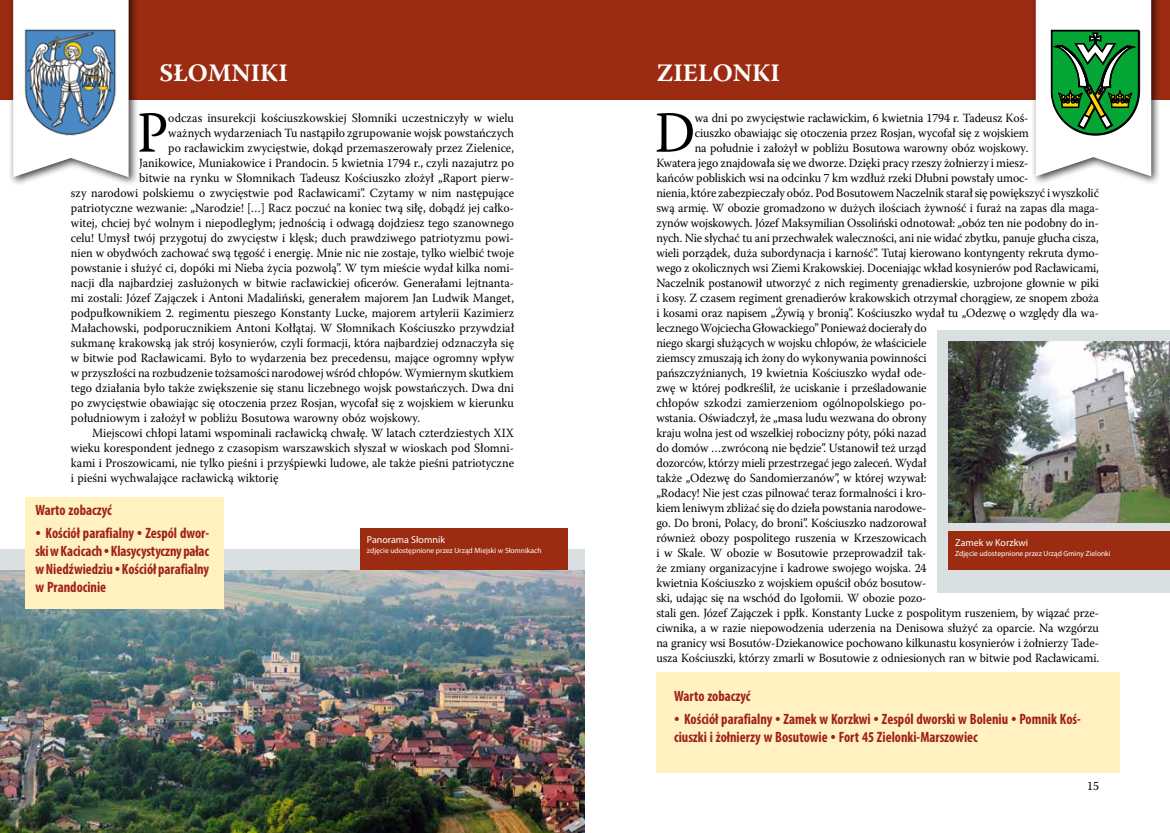
<style>
.page{position:relative;width:1170px;height:833px;background:#fff}
.page>*{position:absolute;margin:0;border:0;box-sizing:border-box;transform-origin:0 0}
.t1{font:58px "Warnock Pro";color:#000;scale:.95 1}
.t2{font:700 25px "Warnock Pro";color:#fff}
.t3{font:700 condensed 15px/18px "Myriad Pro";color:#9f2016;text-align:justify;scale:.95 1}
.t4{font:12.5px "Warnock Pro";letter-spacing:-.005em;color:#000;scale:.95 1}
.t5{font:10px "Myriad Pro";color:#fff}
.t6{font:7.5px "Myriad Pro";color:#fff}
.s1{font-family:"Adobe Garamond Pro";font-weight:400;font-stretch:normal}
</style>
<div class="page">
<div style="left:0;top:0;width:1169px;height:100px;background:#9b2c11"></div>
<div style="left:8px;top:0;width:131px;height:187px;background:#000;opacity:.75"></div>
<svg style="left:13px;top:0;width:116px;height:177px"></svg>
<div style="left:1030px;top:0;width:131px;height:186px;background:#000;opacity:.75"></div>
<img style="left:20px;top:26px;width:100px;height:110px">
<svg style="left:1035px;top:0;width:116px;height:176px"></svg>
<div style="left:0;top:549px;width:585px;height:284px;background:#dadfe2"></div>
<img style="left:0;top:570px;width:585px;height:263px">
<div style="left:360px;top:528px;width:207px;height:42px;background:#9b2c11"></div>
<div style="left:25px;top:496px;width:198px;height:112px;background:#fff1c0"></div>
<div style="left:937px;top:330px;width:232px;height:262px;background:#dadfe2"></div>
<img style="left:948px;top:342px;width:221px;height:180px">
<div style="left:947px;top:531px;width:222px;height:39px;background:#9b2c11"></div>
<div style="left:656px;top:672px;width:464px;height:100px;background:#fff1c0"></div>
<h2 class="t2" style="left:159px;top:58px;width:130px">SŁOMNIKI</h2>
<h2 class="t2" style="left:656px;top:58px;width:125px">ZIELONKI</h2>
<h1 class="t1" style="left:137px;top:98px;width:34px">P</h1>
<p class="t4" style="left:168px;top:110px;width:365px">odczas insurekcji kościuszkowskiej Słomniki uczestniczyły w wielu</p>
<h1 class="t1" style="left:654px;top:98px;width:44px">D</h1>
<p class="t4" style="left:694px;top:110px;width:353px">wa dni po zwycięstwie racławickim, 6 kwietnia 1794 r. Tadeusz Koś-</p>
<p class="t4" style="left:168px;top:125px;width:365px">ważnych wydarzeniach Tu nastąpiło zgrupowanie wojsk powstańczych</p>
<p class="t4" style="left:168px;top:140px;width:365px">po racławickim zwycięstwie, dokąd przemaszerowały przez Zielenice,</p>
<p class="t4" style="left:139px;top:155px;width:396px">Janikowice, Muniakowice i Prandocin. 5 kwietnia 1794 r., czyli nazajutrz po</p>
<p class="t4" style="left:139px;top:170px;width:396px">bitwie na rynku w Słomnikach Tadeusz Kościuszko złożył „Raport pierw-</p>
<p class="t4" style="left:71px;top:185px;width:468px">szy narodowi polskiemu o zwycięstwie pod Racławicami”. Czytamy w nim następujące</p>
<p class="t4" style="left:71px;top:200px;width:468px">patriotyczne wezwanie: „Narodzie! […] Racz poczuć na koniec twą siłę, dobądź jej całko-</p>
<p class="t4" style="left:71px;top:215px;width:468px">witej, chciej być wolnym i niepodległym; jednością i odwagą dojdziesz tego szanownego</p>
<p class="t4" style="left:71px;top:230px;width:468px">celu! Umysł twój przygotuj do zwycięstw i klęsk; duch prawdziwego patriotyzmu powi-</p>
<p class="t4" style="left:71px;top:245px;width:468px">nien w obydwóch zachować swą tęgość i energię. Mnie nic nie zostaje, tylko wielbić twoje</p>
<p class="t4" style="left:71px;top:260px;width:468px">powstanie i służyć ci, dopóki mi Nieba życia pozwolą”. W tym mieście wydał kilka nomi-</p>
<p class="t4" style="left:71px;top:275px;width:468px">nacji dla najbardziej zasłużonych w bitwie racławickiej oficerów. Generałami lejtnanta-</p>
<p class="t4" style="left:71px;top:290px;width:468px">mi zostali: Józef Zajączek i Antoni Madaliński, generałem majorem Jan Ludwik Manget,</p>
<p class="t4" style="left:71px;top:305px;width:468px">podpułkownikiem 2. regimentu pieszego Konstanty Lucke, majorem artylerii Kazimierz</p>
<p class="t4" style="left:71px;top:320px;width:468px">Małachowski, podporucznikiem Antoni Kołłątaj. W Słomnikach Kościuszko przywdział</p>
<p class="t4" style="left:71px;top:335px;width:468px">sukmanę krakowską jak strój kosynierów, czyli formacji, która najbardziej odznaczyła się</p>
<p class="t4" style="left:71px;top:350px;width:468px">w bitwie pod Racławicami. Było to wydarzenia bez precedensu, mające ogromny wpływ</p>
<p class="t4" style="left:71px;top:365px;width:468px">w przyszłości na rozbudzenie tożsamości narodowej wśród chłopów. Wymiernym skutkiem</p>
<p class="t4" style="left:71px;top:380px;width:468px">tego działania było także zwiększenie się stanu liczebnego wojsk powstańczych. Dwa dni</p>
<p class="t4" style="left:71px;top:395px;width:468px">po zwycięstwie obawiając się otoczenia przez Rosjan, wycofał się z wojskiem w kierunku</p>
<p class="t4" style="left:71px;top:410px;width:369px">południowym i założył w pobliżu Bosutowa warowny obóz wojskowy.</p>
<p class="t4" style="left:92px;top:425px;width:445px">Miejscowi chłopi latami wspominali racławicką chwałę. W latach czterdziestych XIX</p>
<p class="t4" style="left:71px;top:440px;width:468px">wieku korespondent jednego z czasopism warszawskich słyszał w wioskach pod Słomni-</p>
<p class="t4" style="left:71px;top:455px;width:468px">kami i Proszowicami, nie tylko pieśni i przyśpiewki ludowe, ale także pieśni patriotyczne</p>
<p class="t4" style="left:71px;top:470px;width:220px">i pieśni wychwalające racławicką wiktorię</p>
<p class="t4" style="left:694px;top:125px;width:353px">ciuszko obawiając się otoczenia przez Rosjan, wycofał się z wojskiem</p>
<p class="t4" style="left:694px;top:140px;width:353px">na południe i założył w pobliżu Bosutowa warowny obóz wojskowy.</p>
<p class="t4" style="left:656px;top:155px;width:393px">Kwatera jego znajdowała się we dworze. Dzięki pracy rzeszy żołnierzy i miesz-</p>
<p class="t4" style="left:656px;top:170px;width:393px">kańców pobliskich wsi na odcinku 7 km wzdłuż rzeki Dłubni powstały umoc-</p>
<p class="t4" style="left:656px;top:185px;width:467px">nienia, które zabezpieczały obóz. Pod Bosutowem Naczelnik starał się powiększyć i wyszkolić</p>
<p class="t4" style="left:656px;top:200px;width:467px">swą armię. W obozie gromadzono w dużych ilościach żywność i furaż na zapas dla maga-</p>
<p class="t4" style="left:656px;top:215px;width:467px">zynów wojskowych. Józef Maksymilian Ossoliński odnotował: „obóz ten nie podobny do in-</p>
<p class="t4" style="left:656px;top:230px;width:467px">nych. Nie słychać tu ani przechwałek waleczności, ani nie widać zbytku, panuje głucha cisza,</p>
<p class="t4" style="left:656px;top:245px;width:467px">wieli porządek, duża subordynacja i karność”. Tutaj kierowano kontyngenty rekruta dymo-</p>
<p class="t4" style="left:656px;top:260px;width:467px">wego z okolicznych wsi Ziemi Krakowskiej. Doceniając wkład kosynierów pod Racławicami,</p>
<p class="t4" style="left:656px;top:275px;width:467px">Naczelnik postanowił utworzyć z nich regimenty grenadierskie, uzbrojone głownie w piki</p>
<p class="t4" style="left:656px;top:290px;width:467px">i kosy. Z czasem regiment grenadierów krakowskich otrzymał chorągiew, ze snopem zboża</p>
<p class="t4" style="left:656px;top:305px;width:467px">i kosami oraz napisem „Żywią y bronią”. Kościuszko wydał tu „Odezwę o względy dla wa-</p>
<p class="t4" style="left:656px;top:320px;width:286px">lecznego Wojciecha Głowackiego” Ponieważ docierały do</p>
<p class="t4" style="left:656px;top:335px;width:286px">niego skargi służących w wojsku chłopów, że właściciele</p>
<p class="t4" style="left:656px;top:350px;width:286px">ziemscy zmuszają ich żony do wykonywania powinności</p>
<p class="t4" style="left:656px;top:365px;width:286px">pańszczyźnianych, 19 kwietnia Kościuszko wydał ode-</p>
<p class="t4" style="left:656px;top:380px;width:286px">zwę w której podkreślił, że uciskanie i prześladowanie</p>
<p class="t4" style="left:656px;top:395px;width:286px">chłopów szkodzi zamierzeniom ogólnopolskiego po-</p>
<p class="t4" style="left:656px;top:410px;width:286px">wstania. Oświadczył, że „masa ludu wezwana do obrony</p>
<p class="t4" style="left:656px;top:425px;width:286px">kraju wolna jest od wszelkiej robocizny póty, póki nazad</p>
<p class="t4" style="left:656px;top:440px;width:286px">do domów …zwróconą nie będzie”. Ustanowił też urząd</p>
<p class="t4" style="left:656px;top:455px;width:286px">dozorców, którzy mieli przestrzegać jego zaleceń. Wydał</p>
<p class="t4" style="left:656px;top:470px;width:286px">także „Odezwę do Sandomierzanów”, w której wzywał:</p>
<p class="t4" style="left:656px;top:485px;width:286px">„Rodacy! Nie jest czas pilnować teraz formalności i kro-</p>
<p class="t4" style="left:656px;top:500px;width:286px">kiem leniwym zbliżać się do dzieła powstania narodowe-</p>
<p class="t4" style="left:656px;top:515px;width:286px">go. Do broni, Polacy, do broni”. Kościuszko nadzorował</p>
<p class="t4" style="left:656px;top:530px;width:286px">również obozy pospolitego ruszenia w Krzeszowicach</p>
<p class="t4" style="left:656px;top:545px;width:286px">i w Skale. W obozie w Bosutowie przeprowadził tak-</p>
<p class="t4" style="left:656px;top:560px;width:286px">że zmiany organizacyjne i kadrowe swojego wojska. 24</p>
<p class="t4" style="left:656px;top:575px;width:286px">kwietnia Kościuszko z wojskiem opuścił obóz bosutow-</p>
<p class="t4" style="left:656px;top:590px;width:286px">ski, udając się na wschód do Igołomii. W obozie pozo-</p>
<p class="t4" style="left:656px;top:605px;width:467px">stali gen. Józef Zajączek i ppłk. Konstanty Lucke z pospolitym ruszeniem, by wiązać prze-</p>
<p class="t4" style="left:656px;top:620px;width:467px">ciwnika, a w razie niepowodzenia uderzenia na Denisowa służyć za oparcie. Na wzgórzu</p>
<p class="t4" style="left:656px;top:635px;width:467px">na granicy wsi Bosutów-Dziekanowice pochowano kilkunastu kosynierów i żołnierzy Tade-</p>
<p class="t4" style="left:656px;top:650px;width:467px">usza Kościuszki, którzy zmarli w Bosutowie z odniesionych ran w bitwie pod Racławicami.</p>
<p class="t3" style="left:35px;top:500px;width:82px">Warto zobaczyć</p>
<p class="t3" style="left:35px;top:523px;width:184px"><span class="s1">•</span> Kościół parafialny <span class="s1">•</span> Zespól dwor&shy;ski w Kacicach <span class="s1">•</span> Klasycystyczny pałac w Niedźwiedziu <span class="s1">•</span> Kościół parafialny w Prandocinie</p>
<p class="t5" style="left:955px;top:536px;width:75px">Zamek w Korzkwi</p>
<p class="t5" style="left:367px;top:533px;width:80px">Panorama Słomnik</p>
<p class="t6" style="left:367px;top:546px;width:176px">zdjęcie udostępnione przez Urząd Miejski w Słomnikach</p>
<p class="t6" style="left:955px;top:549px;width:157px">Zdjęcie udostepnione przez Urząd Gminy Zielonki</p>
<p class="t3" style="left:674px;top:686px;width:82px">Warto zobaczyć</p>
<p class="t3" style="left:674px;top:709px;width:429px"><span class="s1">•</span> Kościół parafialny <span class="s1">•</span> Zamek w Korzkwi <span class="s1">•</span> Zespól dworski w Boleniu <span class="s1">•</span> Pomnik Koś&shy;ciuszki i żołnierzy w Bosutowie <span class="s1">•</span> Fort 45 Zielonki-Marszowiec</p>
<p class="t4" style="left:1086px;top:778px;width:14px">15</p>
</div>
